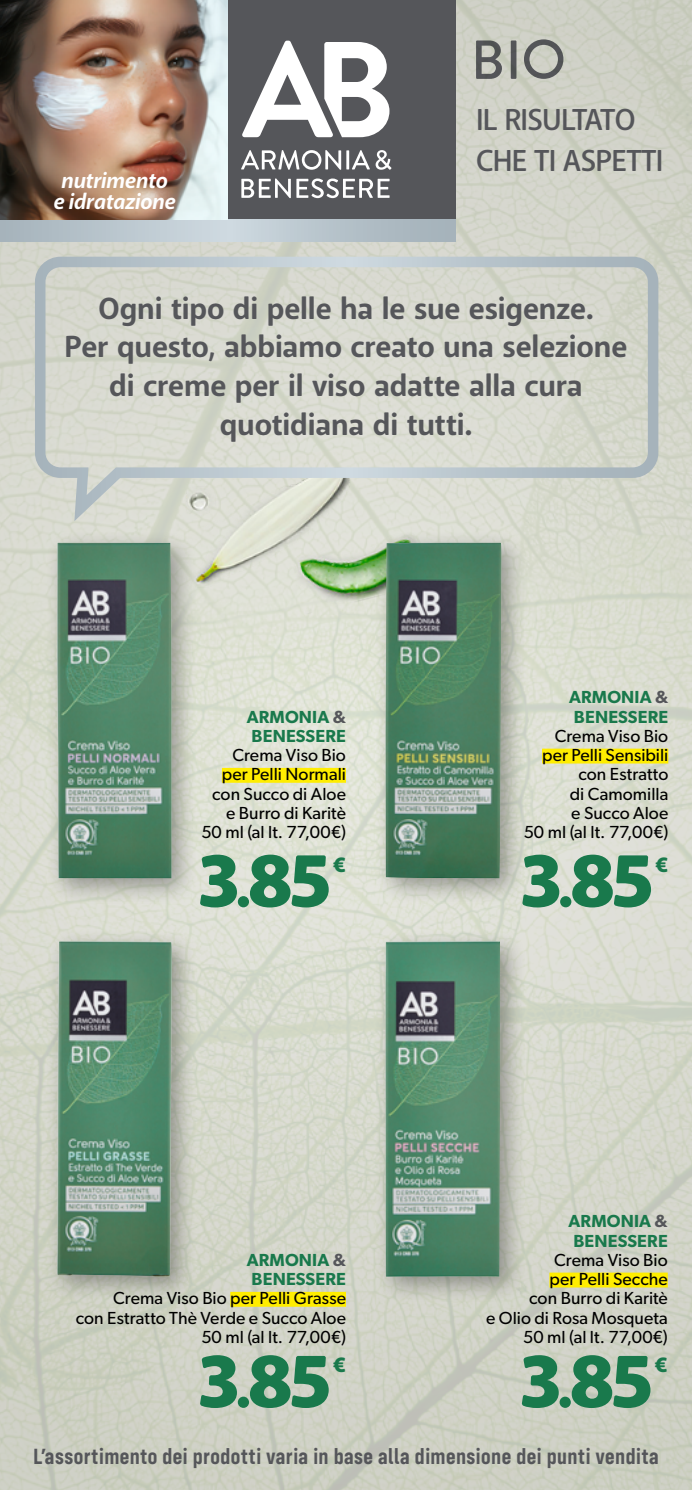
<style>
.page{position:relative;width:692px;height:1490px;background:#fff}
.page>*{position:absolute;margin:0;border:0;box-sizing:border-box;transform-origin:0 0}
.t1{font:900 77px "Anago";letter-spacing:-.065em;color:#19794c}
.t2{font:700 30.28px/38.7px "Anago";letter-spacing:-.005em;color:#55565a;text-align:center}
.t3{font:500 29.93px/41.1px "Anago";letter-spacing:-.025em;color:#55565a}
.t4{font:100 22.75px "Config Variable";letter-spacing:.02em;color:#55565a}
.t5{font:italic 700 21.88px/21.9px "Anago";letter-spacing:-.01em;color:#fff;text-align:center}
.t6{font:900 21px "Anago";color:#19794c}
.t7{font:17.5px/19.2px "Gibson";letter-spacing:.005em;color:#000;text-align:right}
.t8{font:600 17.5px/19.2px "Gibson";letter-spacing:.01em;color:#19794c}
.s1{color:#55565a}
.s2{font-size:54.25px}
</style>
<div class="page">
<img style="left:0;top:0;width:691px;height:1489px">
<div style="left:227px;top:0;width:228px;height:219px;background:#55565a"></div>
<svg style="left:241px;top:150px;width:150px;height:48px"></svg>
<svg style="left:242px;top:41px;width:147px;height:96px"></svg>
<svg style="left:0;top:219px;width:455px;height:22px;background:#b7c2c9"></svg>
<img style="left:198px;top:534px;width:61px;height:86px">
<img style="left:259px;top:534px;width:114px;height:102px">
<div style="left:45px;top:928px;width:153px;height:376px;background:#000;opacity:.33"></div>
<img style="left:57px;top:941px;width:115px;height:335px">
<div style="left:45px;top:530px;width:153px;height:375px;background:#000;opacity:.33"></div>
<img style="left:57px;top:542px;width:115px;height:336px">
<div style="left:373px;top:928px;width:154px;height:376px;background:#000;opacity:.33"></div>
<img style="left:385px;top:941px;width:115px;height:335px">
<div style="left:373px;top:530px;width:155px;height:375px;background:#000;opacity:.33"></div>
<img style="left:385px;top:542px;width:116px;height:336px">
<svg style="left:30px;top:251px;width:633px;height:283px;background:#d4d6ce"></svg>
<div style="left:549px;top:1272px;width:118px;height:15px;background:#ffed00"></div>
<div style="left:541px;top:748px;width:127px;height:15px;background:#ffed00"></div>
<div style="left:222px;top:768px;width:124px;height:14px;background:#ffed00"></div>
<div style="left:230px;top:1291px;width:116px;height:15px;background:#ffed00"></div>
<p class="t5" style="left:53px;top:169px;width:123px">nutrimento e idratazione</p>
<h3 class="t3" style="left:476px;top:99px;width:189px">IL RISULTATO<br>CHE TI ASPETTI</h3>
<h2 class="t2" style="left:65px;top:289px;width:564px">Ogni tipo di pelle ha le sue esigenze.<br>Per questo, abbiamo creato una selezione di creme per il viso adatte alla cura quotidiana di tutti.</h2>
<p class="t8" style="left:246px;top:706px;width:101px">ARMONIA <span class="s1">&amp;<br></span>BENESSERE</p>
<p class="t7" style="left:201px;top:745px;width:146px">Crema Viso Bio<br>per Pelli Normali con Succo di Aloe e Burro di Karitè<br>50 ml (al lt. 77,00€)</p>
<h1 class="t1" style="left:197px;top:831px;width:137px">3<span class="s2">.</span>85</h1>
<p class="t6" style="left:333px;top:851px;width:14px">€</p>
<p class="t8" style="left:246px;top:1249px;width:101px">ARMONIA <span class="s1">&amp;<br></span>BENESSERE</p>
<p class="t7" style="left:76px;top:1288px;width:271px">Crema Viso Bio per Pelli Grasse<br>con Estratto Thè Verde e Succo Aloe<br>50 ml (al lt. 77,00€)</p>
<h1 class="t1" style="left:197px;top:1331px;width:137px">3<span class="s2">.</span>85</h1>
<p class="t6" style="left:333px;top:1351px;width:14px">€</p>
<p class="t8" style="left:568px;top:687px;width:101px">ARMONIA <span class="s1">&amp;<br></span>BENESSERE</p>
<p class="t7" style="left:523px;top:725px;width:146px">Crema Viso Bio<br>per Pelli Sensibili con Estratto<br>di Camomilla<br>e Succo Aloe<br>50 ml (al lt. 77,00€)</p>
<h1 class="t1" style="left:519px;top:831px;width:137px">3<span class="s2">.</span>85</h1>
<p class="t6" style="left:655px;top:851px;width:14px">€</p>
<p class="t8" style="left:568px;top:1211px;width:101px">ARMONIA <span class="s1">&amp;<br></span>BENESSERE</p>
<p class="t7" style="left:486px;top:1249px;width:183px">Crema Viso Bio<br>per Pelli Secche<br>con Burro di Karitè<br>e Olio di Rosa Mosqueta<br>50 ml (al lt. 77,00€)</p>
<h1 class="t1" style="left:518px;top:1331px;width:137px">3<span class="s2">.</span>85</h1>
<p class="t6" style="left:654px;top:1351px;width:14px">€</p>
<h3 class="t4" style="left:33px;top:1443px;width:626px">L’assortimento dei prodotti varia in base alla dimensione dei punti vendita</h3>
</div>
